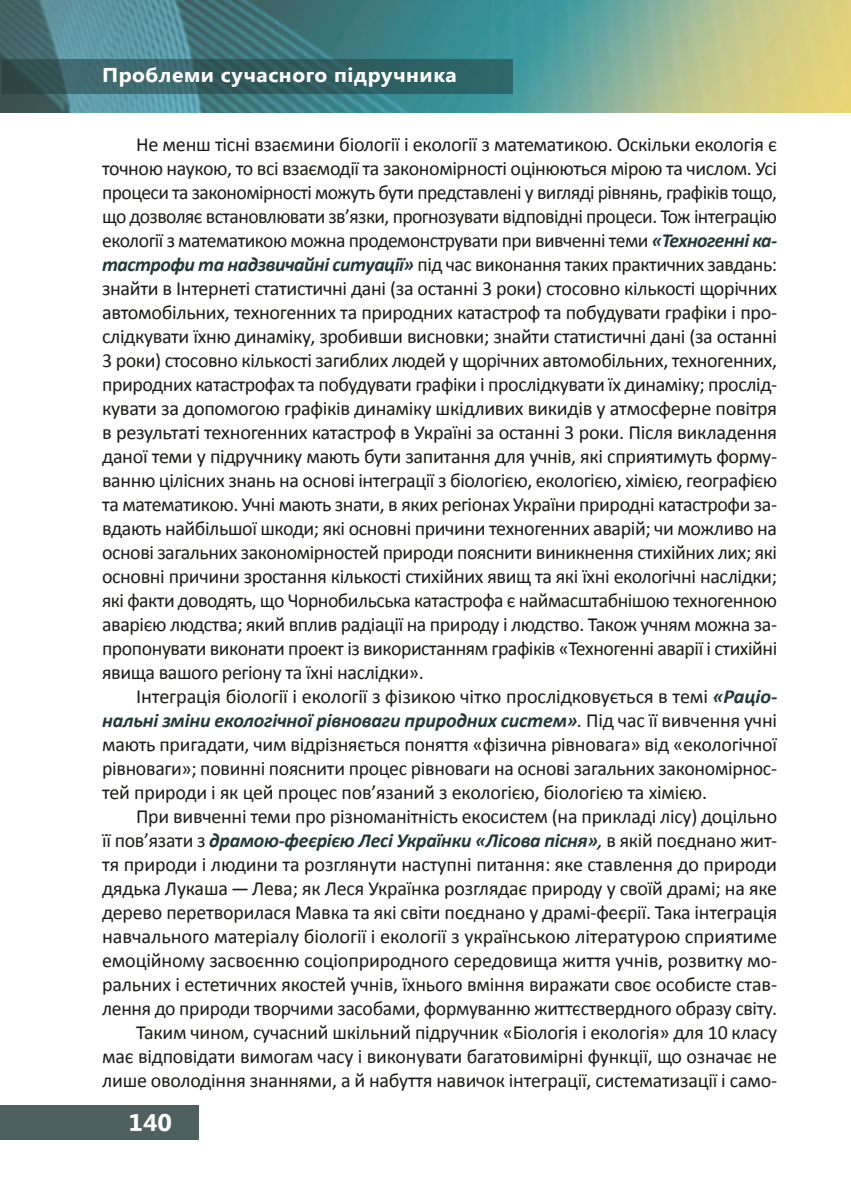
<style>
.page{position:relative;width:851px;height:1191px;background:#fff}
.page>*{position:absolute;margin:0;border:0;box-sizing:border-box;transform-origin:0 0}
.t1{font:700 24px "Segoe UI";color:#fff;scale:1.05 1}
.Main{font:20px/24px "Calibri";letter-spacing:-.015em;color:#1a1a18;text-align:justify}
.t2{font:700 20px "Segoe UI";letter-spacing:.025em;color:#fff;scale:1.05 1}
.s1{font-weight:700;font-style:italic;color:#223938}
.s2{font-style:italic}
</style>
<div class="page">
<img style="left:0;top:0;width:850px;height:113px">
<svg style="left:2px;top:60px;width:510px;height:34px;background:#335f62"></svg>
<div style="left:0;top:1106px;width:198px;height:34px;background:#4e605f"></div>
<p class="t2" style="left:102px;top:61px;width:339px">Проблеми сучасного підручника</p>
<p class="Main" style="left:102px;top:132px;width:676px;text-indent:34px">Не менш тісні взаємини біології і екології з математикою. Оскільки екологія є точною наукою, то всі взаємодії та закономірності оцінюються мірою та числом. Усі процеси та закономірності можуть бути представлені у вигляді рівнянь, графіків тощо, що дозволяє встановлювати зв’язки, прогнозувати відповідні процеси. Тож інтеграцію екології з математикою можна продемонструвати при вивченні теми <span class="s1">«Техногенні ка&shy;тастрофи та надзвичайні ситуації»</span> під час виконання таких практичних завдань: знайти в Інтернеті статистичні дані (за останні 3 роки) стосовно кількості щорічних автомобільних, техногенних та природних катастроф та побудувати графіки і про&shy;слідкувати їхню динаміку, зробивши висновки; знайти статистичні дані (за останні 3 роки) стосовно кількості загиблих людей у щорічних автомобільних, техногенних, природних катастрофах та побудувати графіки і прослідкувати їх динаміку; прослід&shy;кувати за допомогою графіків динаміку шкідливих викидів у атмосферне повітря в результаті техногенних катастроф в Україні за останні 3 роки. Після викладення даної теми у підручнику мають бути запитання для учнів, які сприятимуть форму&shy;ванню цілісних знань на основі інтеграції з біологією, екологією, хімією, географією та математикою. Учні мають знати, в яких регіонах України природні катастрофи за&shy;вдають найбільшої шкоди; які основні причини техногенних аварій; чи можливо на основі загальних закономірностей природи пояснити виникнення стихійних лих; які основні причини зростання кількості стихійних явищ та які їхні екологічні наслідки; які факти доводять, що Чорнобильська катастрофа є наймасштабнішою техногенною аварією людства; який вплив радіації на природу і людство. Також учням можна за&shy;пропонувати виконати проект із використанням графіків «Техногенні аварії і стихійні явища вашого регіону та їхні наслідки».</p>
<p class="Main" style="left:102px;top:684px;width:676px;text-indent:34px">Інтеграція біології і екології з фізикою чітко прослідковується в темі <span class="s1">«Раціо&shy;нальні зміни екологічної рівноваги природних систем»</span><span class="s2">.</span> Під час її вивчення учні мають пригадати, чим відрізняється поняття «фізична рівновага» від «екологічної рівноваги»; повинні пояснити процес рівноваги на основі загальних закономірнос&shy;тей природи і як цей процес пов’язаний з екологією, біологією та хімією.</p>
<p class="Main" style="left:102px;top:804px;width:676px;text-indent:34px">При вивченні теми про різноманітність екосистем (на прикладі лісу) доцільно її пов’язати з <span class="s1">драмою-феєрією Лесі Українки «Лісова пісня»</span><span class="s2">,</span> в якій поєднано жит&shy;тя природи і людини та розглянути наступні питання: яке ставлення до природи дядька Лукаша — Лева; як Леся Українка розглядає природу у своїй драмі; на яке дерево перетворилася Мавка та які світи поєднано у драмі-феєрії. Така інтеграція навчального матеріалу біології і екології з українською літературою сприятиме емоційному засвоєнню соціоприродного середовища життя учнів, розвитку мо&shy;ральних і естетичних якостей учнів, їхнього вміння виражати своє особисте став&shy;лення до природи творчими засобами, формуванню життєствердного образу світу.</p>
<p class="Main" style="left:102px;top:1020px;width:676px;text-indent:34px">Таким чином, сучасний шкільний підручник «Біологія і екологія» для 10 класу має відповідати вимогам часу і виконувати багатовимірні функції, що означає не лише оволодіння знаннями, а й набуття навичок інтеграції, систематизації і само-</p>
<p class="t1" style="left:128px;top:1105px;width:43px">140</p>
</div>
